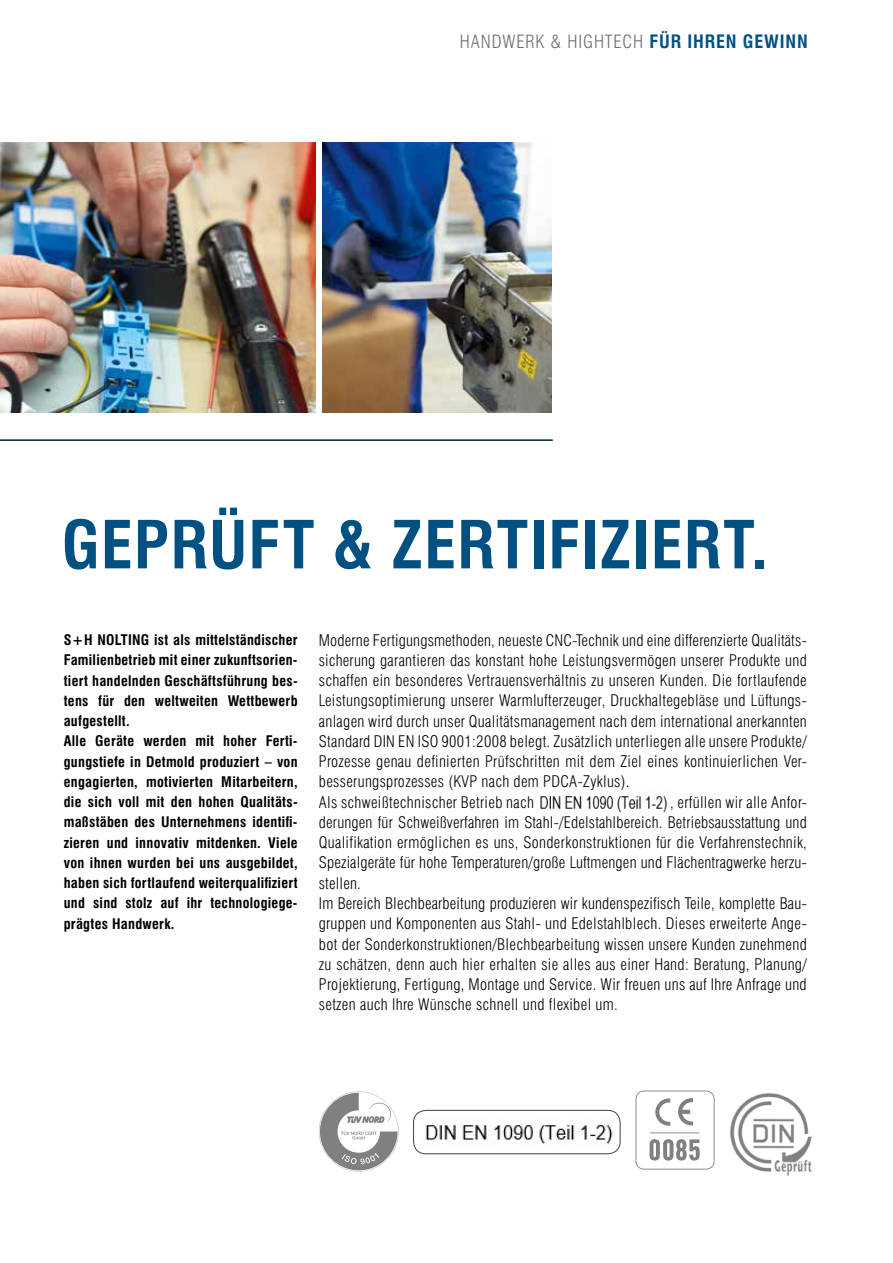
<style>
.page{position:relative;width:893px;height:1263px;background:#fff}
.page>*{position:absolute;margin:0;border:0;box-sizing:border-box;transform-origin:0 0}
.t1{font:700 condensed 64.5px "Swiss 721 BT";letter-spacing:.02em;color:#005182}
.t2{font:300 condensed 18px "Swiss 721 BT";letter-spacing:.05em;color:#6f6f6e}
.t3{font:300 condensed 15.75px/20.2px "Swiss 721 BT";letter-spacing:.02em;color:#000}
.t4{font:700 condensed 14.25px/20.2px "Swiss 721 BT";letter-spacing:.02em;color:#000}
.s1{font-weight:700;color:#005182}
</style>
<div class="page">
<img style="left:0;top:142px;width:316px;height:270px">
<img style="left:322px;top:142px;width:230px;height:270px">
<hr style="left:0;top:439px;width:553px;height:2px;background:#001d46">
<img style="left:730px;top:1093px;width:82px;height:83px">
<svg style="left:319px;top:1091px;width:80px;height:80px"></svg>
<svg style="left:635px;top:1090px;width:79px;height:79px"></svg>
<div style="left:413px;top:1110px;width:208px;height:44px;border:1px solid #000;border-radius:12px"></div>
<img style="left:540px;top:796px;width:128px;height:16px">
<img style="left:425px;top:1124px;width:188px;height:20px">
<p class="t2" style="left:460px;top:31px;width:350px">Handwerk &amp; Hightech <span class="s1">für Ihren Gewinn</span></p>
<h1 class="t1" style="left:62px;top:506px;width:708px">Geprüft &amp; zertifiziert.</h1>
<p class="t4" style="left:64px;top:630px;width:235px">S+H NOLTING ist als mittelständischer Familienbetrieb mit einer zukunftsorien&shy;tiert handelnden Geschäftsführung bes&shy;tens für den weltweiten Wettbewerb aufgestellt.<br>Alle Geräte werden mit hoher Ferti&shy;gungstiefe in Detmold produziert – von engagierten, motivierten Mitarbeitern, die sich voll mit den hohen Qualitäts&shy;maßstäben des Unternehmens identifi&shy;zieren und innovativ mitdenken. Viele von ihnen wurden bei uns ausgebildet, haben sich fortlaufend weiterqualifiziert und sind stolz auf ihr technologiege&shy;prägtes Handwerk.</p>
<p class="t3" style="left:319px;top:630px;width:236px">Moderne Fertigungsmethoden, neueste CNC-</p>
<p class="t3" style="left:319px;top:630px;width:489px;text-indent:257px">Technik und eine differenzierte Qualitäts&shy;sicherung garantieren das konstant hohe Leistungsvermögen unserer Produkte und schaffen ein besonderes Vertrauensverhältnis zu unseren Kunden. Die fortlaufende Leistungsoptimierung unserer Warmlufterzeuger, Druckhaltegebläse und Lüftungs&shy;anlagen wird durch unser Qualitätsmanagement nach dem international anerkannten Standard DIN EN ISO 9001:2008 belegt. Zusätzlich unterliegen alle unsere Produkte/ Prozesse genau definierten Prüfschritten mit dem Ziel eines kontinuierlichen Ver&shy;besserungsprozesses (KVP nach dem PDCA-Zyklus).<br>Als schweißtechnischer Betrieb nach DIN EN 1090 (Teil 1-3), erfüllen wir alle Anfor&shy;derungen für Schweißverfahren im Stahl-/Edelstahlbereich. Betriebsausstattung und Qualifikation ermöglichen es uns, Sonderkonstruktionen für die Verfahrenstechnik, Spezialgeräte für hohe Temperaturen/große Luftmengen und Flächentragwerke herzu&shy;stellen.<br>Im Bereich Blechbearbeitung produzieren wir kundenspezifisch Teile, komplette Bau&shy;gruppen und Komponenten aus Stahl- und Edelstahlblech. Dieses erweiterte Ange&shy;bot der Sonderkonstruktionen/Blechbearbeitung wissen unsere Kunden zunehmend zu schätzen, denn auch hier erhalten sie alles aus einer Hand: Beratung, Planung/ Projektierung, Fertigung, Montage und Service. Wir freuen uns auf Ihre Anfrage und setzen auch Ihre Wünsche schnell und flexibel um.</p>
</div>
